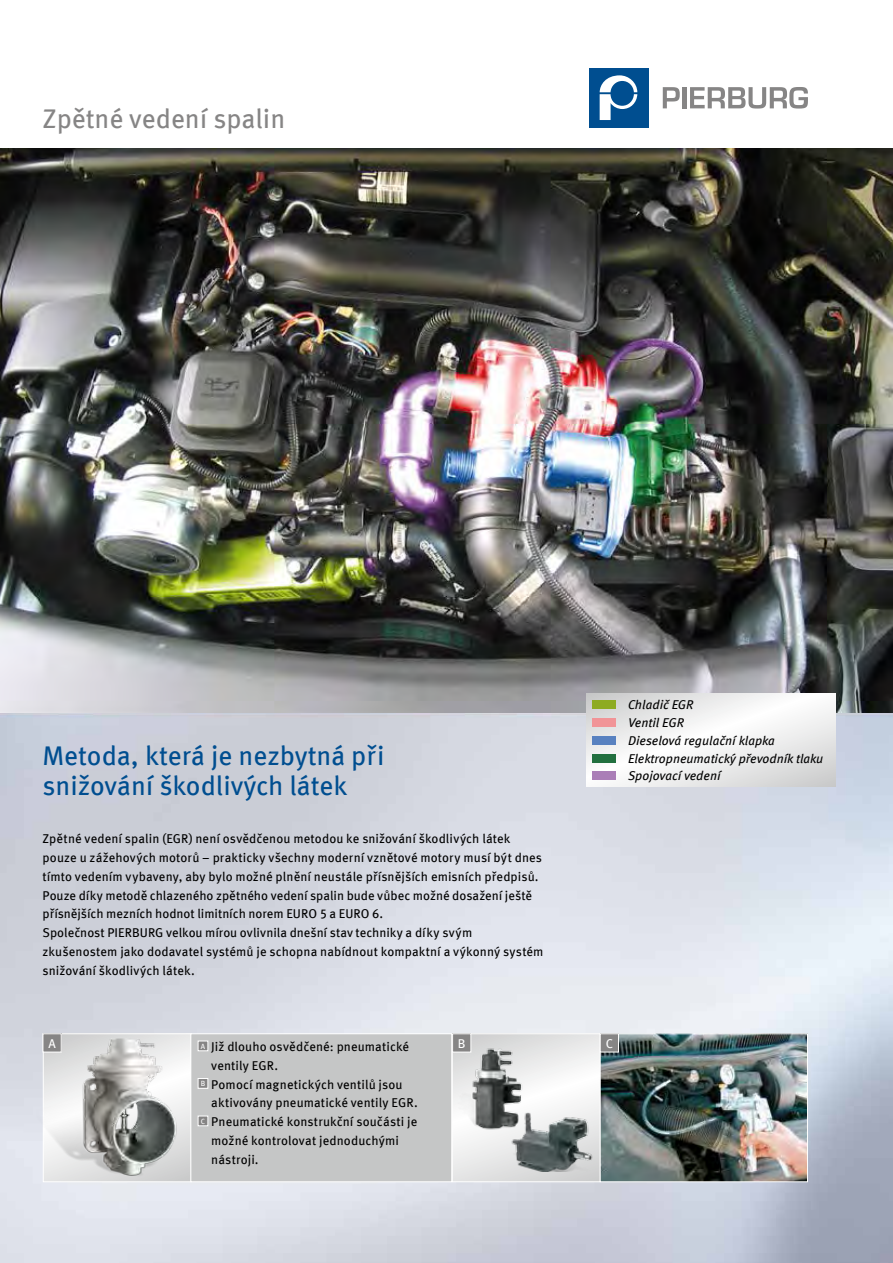
<style>
.page{position:relative;width:893px;height:1263px;background:#fff}
.page>*{position:absolute;margin:0;border:0;box-sizing:border-box;transform-origin:0 0}
.t1{font:27px/30px "Meta OFC";color:#004e90}
.t2{font:27px "Meta OFC";color:#868585}
.t3{font:12.75px/18.8px "Meta OFC";letter-spacing:.005em;color:#000}
.t4{font:italic 12.75px/17.9px "Meta OFC";color:#000}
.t5{font:12.75px "Meta OFC";color:#fff}
</style>
<div class="page">
<img style="left:0;top:712px;width:893px;height:551px">
<svg style="left:45px;top:1035px;width:145px;height:145px"></svg>
<div style="left:43px;top:1033px;width:149px;height:149px;border:1px solid #fff"></div>
<svg style="left:454px;top:1035px;width:145px;height:145px"></svg>
<div style="left:452px;top:1033px;width:149px;height:149px;border:1px solid #fff"></div>
<img style="left:456px;top:1039px;width:75px;height:98px">
<img style="left:495px;top:1099px;width:105px;height:73px">
<img style="left:602px;top:1035px;width:204px;height:145px">
<div style="left:600px;top:1033px;width:208px;height:149px;border:1px solid #fff"></div>
<img style="left:36px;top:1039px;width:150px;height:138px">
<img style="left:0;top:149px;width:893px;height:563px">
<div style="left:589px;top:68px;width:59px;height:60px;background:#004e90"></div>
<svg style="left:600px;top:75px;width:37px;height:45px"></svg>
<svg style="left:663px;top:87px;width:17px;height:21px"></svg>
<div style="left:682px;top:87px;width:5px;height:21px;background:#868585"></div>
<svg style="left:690px;top:87px;width:118px;height:22px"></svg>
<div style="left:191px;top:1034px;width:261px;height:148px;background:#c5c6c6"></div>
<div style="left:198px;top:1041px;width:10px;height:10px;background:#868585"></div>
<div style="left:198px;top:1040px;width:10px;height:11px;border:1px solid #fff"></div>
<div style="left:198px;top:1078px;width:10px;height:10px;background:#868585"></div>
<div style="left:198px;top:1078px;width:10px;height:11px;border:1px solid #fff"></div>
<div style="left:198px;top:1116px;width:10px;height:10px;background:#868585"></div>
<div style="left:198px;top:1115px;width:10px;height:11px;border:1px solid #fff"></div>
<div style="left:190px;top:1033px;width:262px;height:149px;border:1px solid #fff"></div>
<div style="left:43px;top:1034px;width:18px;height:18px;background:#868585"></div>
<div style="left:43px;top:1033px;width:19px;height:19px;border:1px solid #fff"></div>
<div style="left:453px;top:1034px;width:18px;height:18px;background:#868585"></div>
<div style="left:452px;top:1033px;width:19px;height:19px;border:1px solid #fff"></div>
<div style="left:600px;top:1034px;width:18px;height:18px;background:#868585"></div>
<div style="left:600px;top:1033px;width:19px;height:19px;border:1px solid #fff"></div>
<svg style="left:586px;top:693px;width:250px;height:94px"></svg>
<div style="left:593px;top:700px;width:23px;height:9px;background:#8eab22"></div>
<div style="left:593px;top:771px;width:23px;height:9px;background:#aa7eb7"></div>
<div style="left:593px;top:718px;width:23px;height:9px;background:#f19497"></div>
<div style="left:593px;top:736px;width:23px;height:9px;background:#5881c0"></div>
<div style="left:593px;top:754px;width:23px;height:8px;background:#22703f"></div>
<h1 class="t2" style="left:43px;top:101px;width:244px">Zpětné vedení spalin</h1>
<h1 class="t1" style="left:43px;top:740px;width:344px">Metoda, která je nezbytná při snižování škodlivých látek</h1>
<p class="t3" style="left:43px;top:829px;width:503px">Zpětné vedení spalin (EGR) není osvědčenou metodou ke snižování škodlivých látek pouze u zážehových motorů – prakticky všechny moderní vznětové motory musí být dnes tímto vedením vybaveny, aby bylo možné plnění neustále přísnějších emisních předpisů.<br>Pouze díky metodě chlazeného zpětného vedení spalin bude vůbec možné dosažení ještě přísnějších mezních hodnot limitních norem EURO 5 a EURO 6.<br>Společnost PIERBURG velkou mírou ovlivnila dnešní stav techniky a díky svým zkušenostem jako dodavatel systémů je schopna nabídnout kompaktní a výkonný systém snižování škodlivých látek.</p>
<p class="t4" style="left:628px;top:696px;width:67px">Chladič EGR</p>
<p class="t4" style="left:628px;top:714px;width:197px">Ventil EGR<br>Dieselová regulační klapka<br>Elektropneumatický převodník tlaku</p>
<p class="t4" style="left:628px;top:767px;width:94px">Spojovací vedení</p>
<p class="t5" style="left:48px;top:1035px;width:9px">A</p>
<p class="t5" style="left:458px;top:1035px;width:9px">B</p>
<p class="t5" style="left:606px;top:1035px;width:9px">C</p>
<p class="t3" style="left:201px;top:1037px;width:210px"><sup>A</sup> Již dlouho osvědčené: pneumatické</p>
<p class="t3" style="left:211px;top:1056px;width:68px">ventily EGR.</p>
<p class="t3" style="left:201px;top:1075px;width:203px"><sup>B</sup> Pomocí magnetických ventilů jsou</p>
<p class="t3" style="left:211px;top:1094px;width:208px">aktivovány pneumatické ventily EGR.</p>
<p class="t3" style="left:201px;top:1112px;width:218px"><sup>C</sup> Pneumatické konstrukční součásti je</p>
<p class="t3" style="left:211px;top:1131px;width:189px">možné kontrolovat jednoduchými</p>
<p class="t3" style="left:211px;top:1150px;width:49px">nástroji.</p>
</div>
